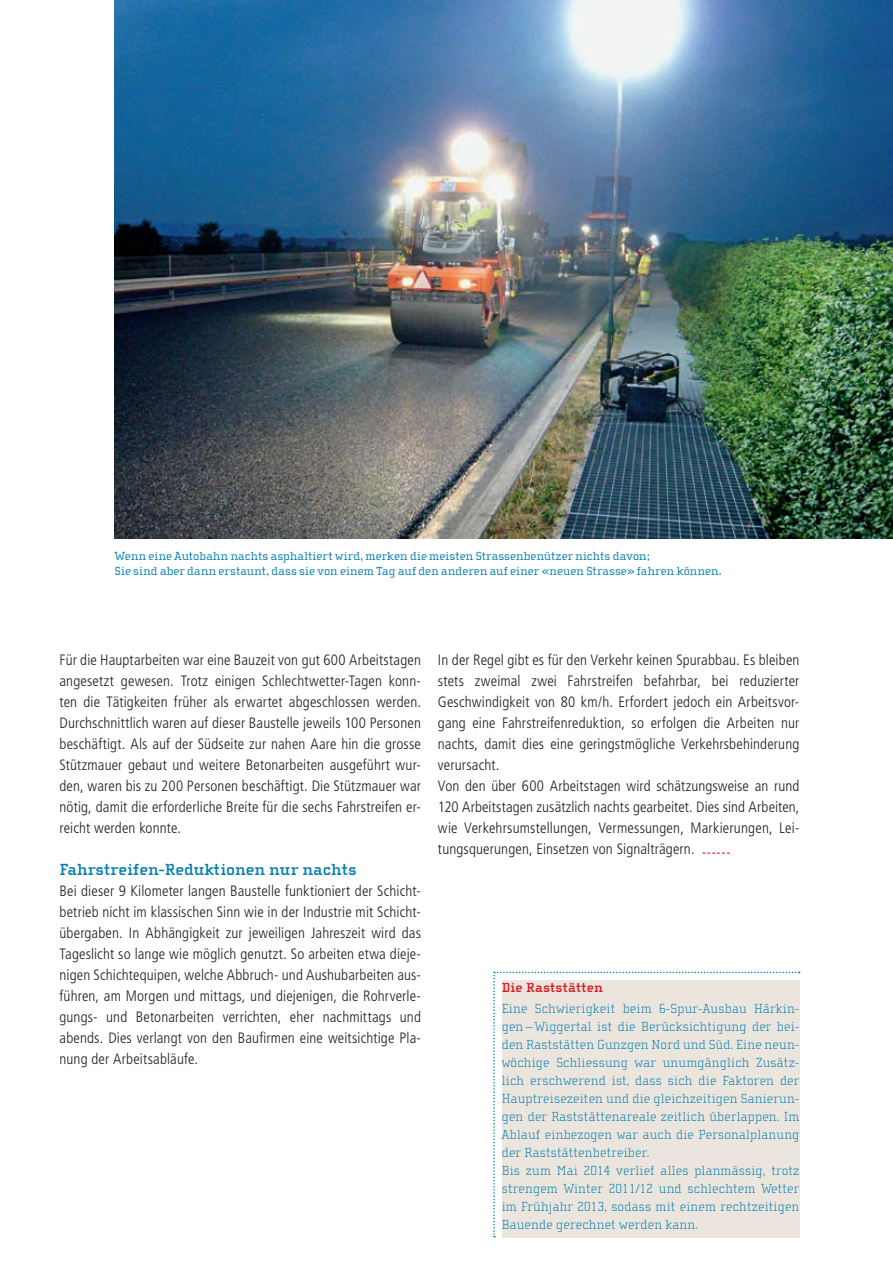
<style>
.page{position:relative;width:893px;height:1263px;background:#fff}
.page>*{position:absolute;margin:0;border:0;box-sizing:border-box;transform-origin:0 0}
.t1{font:700 16.5px "Cholla Slab";color:#007eae}
.t2{font:300 condensed 15px/21px "Frutiger LT Std";letter-spacing:.01em;color:#231f20;text-align:justify}
.t3{font:100 13.5px/18px "Cholla Slab";letter-spacing:.01em;color:#007eae}
.t4{font:700 13.5px "Cholla Slab";letter-spacing:.01em;color:#d7171f}
.t5{font:12px/15px "Cholla Slab";letter-spacing:.01em;color:#007eae}
</style>
<div class="page">
<svg style="left:493px;top:972px;width:307px;height:265px"></svg>
<img style="left:115px;top:0;width:778px;height:538px">
<div style="left:502px;top:980px;width:297px;height:257px;background:#ebe5de"></div>
<p class="t5" style="left:115px;top:549px;width:608px">Wenn eine Autobahn nachts asphaltiert wird, merken die meisten Strassenbenützer nichts davon;<br>Sie sind aber dann erstaunt, dass sie von einem Tag auf den anderen auf einer «neuen Strasse» fahren können.</p>
<p class="t2" style="left:60px;top:649px;width:363px">Für die Hauptarbeiten war eine Bauzeit von gut 600 Arbeitstagen angesetzt gewesen. Trotz einigen Schlechtwetter-Tagen konn&shy;ten die Tätigkeiten früher als erwartet abgeschlossen werden.<br>Durchschnittlich waren auf dieser Baustelle jeweils 100 Personen beschäftigt. Als auf der Südseite zur nahen Aare hin die grosse Stützmauer gebaut und weitere Betonarbeiten ausgeführt wur&shy;den, waren bis zu 200 Personen beschäftigt. Die Stützmauer war nötig, damit die erforderliche Breite für die sechs Fahrstreifen er&shy;reicht werden konnte.</p>
<p class="t1" style="left:60px;top:860px;width:299px">Fahrstreifen-Reduktionen nur nachts</p>
<p class="t2" style="left:60px;top:880px;width:363px">Bei dieser 9 Kilometer langen Baustelle funktioniert der Schicht&shy;betrieb nicht im klassischen Sinn wie in der Industrie mit Schicht&shy;übergaben. In Abhängigkeit zur jeweiligen Jahreszeit wird das Tageslicht so lange wie möglich genutzt. So arbeiten etwa dieje&shy;nigen Schichtequipen, welche Abbruch- und Aushubarbeiten aus&shy;führen, am Morgen und mittags, und diejenigen, die Rohrverle&shy;gungs- und Betonarbeiten verrichten, eher nachmittags und abends. Dies verlangt von den Baufirmen eine weitsichtige Pla&shy;nung der Arbeitsabläufe.</p>
<p class="t2" style="left:438px;top:649px;width:363px;text-align:left">In der Regel gibt es für den Verkehr keinen Spurabbau. Es bleiben stets zweimal zwei Fahrstreifen befahrbar, bei reduzierter Geschwindigkeit von 80 km/h. Erfordert jedoch ein Arbeitsvor&shy;gang eine Fahrstreifenreduktion, so erfolgen die Arbeiten nur nachts, damit dies eine geringstmögliche Verkehrsbehinderung verursacht.<br>Von den über 600 Arbeitstagen wird schätzungsweise an rund 120 Arbeitstagen zusätzlich nachts gearbeitet. Dies sind Arbeiten, wie Verkehrsumstellungen, Vermessungen, Markierungen, Lei&shy;tungsquerungen, Einsetzen von Signalträgern. <sub>------</sub></p>
<p class="t4" style="left:502px;top:980px;width:103px">Die Raststätten</p>
<p class="t3" style="left:502px;top:1000px;width:299px">Eine Schwierigkeit beim 6-Spur-Ausbau Härkin&shy;gen –Wiggertal ist die Berücksichtigung der bei&shy;den Raststätten Gunzgen Nord und Süd. Eine neun&shy;wöchige Schliessung war unumgänglich Zusätz&shy;lich erschwerend ist, dass sich die Faktoren der Hauptreisezeiten und die gleichzeitigen Sanierun&shy;gen der Raststättenareale zeitlich überlappen. Im Ablauf einbezogen war auch die Personalplanung der Raststättenbetreiber.<br>Bis zum Mai 2014 verlief alles planmässig, trotz strengem Winter 2011/12 und schlechtem Wetter im Frühjahr 2013, sodass mit einem rechtzeitigen Bauende gerechnet werden kann.</p>
</div>
